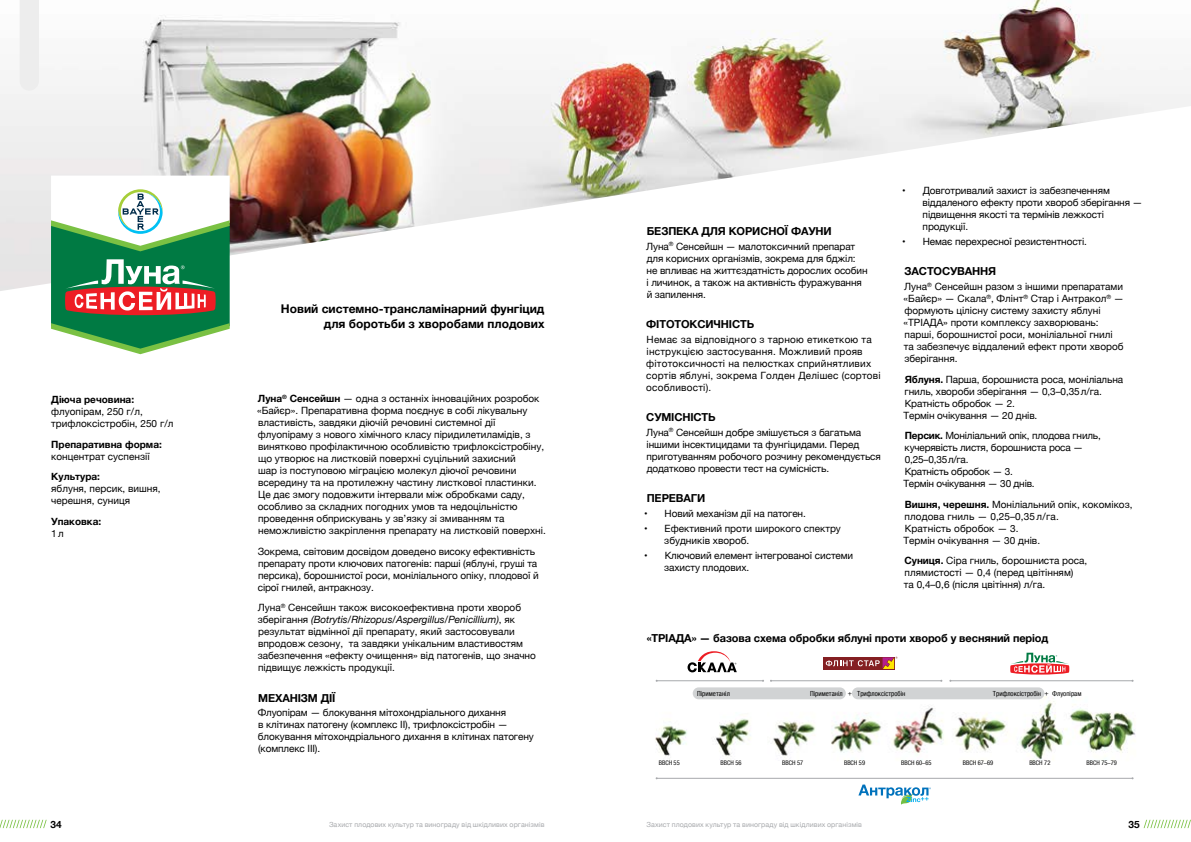
<style>
.page{position:relative;width:1191px;height:842px;background:#fff}
.page>*{position:absolute;margin:0;border:0;box-sizing:border-box;transform-origin:0 0}
.t1{font:700 12px/14.4px "Helvetica Neue";color:#000;text-align:right}
.t2{font:700 11px "Helvetica Neue";letter-spacing:-.01em;color:#000}
.t3{font:10px/12px "Helvetica Neue";color:#000}
.t4{font:10px/12px "Helvetica Neue";letter-spacing:.02em;color:#000}
.t5{font:10px/12px "Helvetica Neue";letter-spacing:-.02em;color:#000}
.t6{font:700 10px "Helvetica Neue";color:#000}
.t7{font:7px "Helvetica Neue";letter-spacing:.01em;color:#a7a9ac}
.t8{font:condensed 7px "Helvetica Neue LTCYR";color:#000}
.t9{font:condensed 6.4px "Helvetica Neue LTCYR";color:#000}
.s1{font-weight:700}
.s2{font-style:italic}
</style>
<div class="page">
<svg style="left:0;top:820px;width:47px;height:8px"></svg>
<svg style="left:1143px;top:820px;width:48px;height:8px"></svg>
<img style="left:655px;top:697px;width:481px;height:64px">
<div style="left:692px;top:687px;width:154px;height:12px;background:#d1d3d4;border-radius:6px"></div>
<div style="left:852px;top:687px;width:192px;height:12px;background:#d1d3d4;border-radius:6px"></div>
<img style="left:0;top:0;width:1191px;height:291px">
<svg style="left:51px;top:176px;width:179px;height:178px"></svg>
<svg style="left:1010px;top:653px;width:59px;height:22px"></svg>
<hr style="left:950px;top:680px;width:182px;height:1px;background:#a7a9ac">
<hr style="left:771px;top:680px;width:170px;height:1px;background:#a7a9ac">
<hr style="left:656px;top:680px;width:107px;height:1px;background:#a7a9ac">
<svg style="left:687px;top:651px;width:50px;height:21px"></svg>
<div style="left:822px;top:657px;width:72px;height:12px;background:#841f22"></div>
<svg style="left:825px;top:657px;width:72px;height:12px"></svg>
<svg style="left:858px;top:784px;width:72px;height:21px"></svg>
<hr style="left:656px;top:778px;width:476px;height:1px;background:#a7a9ac">
<div style="left:20px;top:0;width:19px;height:91px;background:#ededed"></div>
<p class="t6" style="left:51px;top:392px;width:84px">Діюча речовина:</p>
<p class="t3" style="left:51px;top:406px;width:124px">флуопірам, 250 г / л, трифлоксістробін, 250 г / л</p>
<p class="t6" style="left:51px;top:436px;width:112px">Препаративна форма:</p>
<p class="t3" style="left:51px;top:451px;width:100px">концентрат суспензії</p>
<p class="t6" style="left:51px;top:469px;width:50px">Культура:</p>
<p class="t3" style="left:51px;top:483px;width:111px">яблуня, персик, вишня, черешня, суниця</p>
<p class="t6" style="left:51px;top:513px;width:51px">Упаковка:</p>
<p class="t3" style="left:51px;top:528px;width:14px">1л</p>
<p class="t1" style="left:281px;top:302px;width:265px">Новий системно-трансламінарний фунгіцид для боротьби з хворобами плодових</p>
<p class="t3" style="left:257px;top:393px;width:290px"><span class="s1">Луна</span><sup>®</sup> <span class="s1">Сенсейшн</span> — одна з останніх інноваційних розробок «Байєр». Препаративна форма поєднує в собі лікувальну властивість, завдяки діючій речовині системної дії флуопіраму з нового хімічного класу піридилетиламідів, з винятково профілактичною особливістю трифлоксістробіну, що утворює на листковій поверхні суцільний захисний<br>шар із поступовою міграцією молекул діючої речовини всередину та на протилежну частину листкової пластинки.<br>Це дає змогу подовжити інтервали між обробками саду, особливо за складних погодних умов та недоцільністю проведення обприскувань у зв’язку зі змиванням та неможливістю закріплення препарату на листковій поверхні.</p>
<p class="t3" style="left:258px;top:546px;width:282px">Зокрема, світовим досвідом доведено високу ефективність препарату проти ключових патогенів: парші (яблуні, груші та персика), борошнистої роси, моніліального опіку, плодової й сірої гнилей, антракнозу.</p>
<p class="t3" style="left:258px;top:602px;width:280px">Луна<sup>®</sup> Сенсейшн також високоефективна проти хвороб зберігання <span class="s2">(Botrytis / Rhizopus / Aspergillus / Penicillium)</span>, як результат відмінної дії препарату, який застосовували впродовж сезону, та завдяки унікальним властивостям забезпечення «ефекту очищення» від патогенів, що значно підвищує лежкість продукції.</p>
<p class="t2" style="left:258px;top:689px;width:79px">МЕХАНІЗМ ДІЇ</p>
<p class="t3" style="left:258px;top:707px;width:278px">Флуопірам — блокування мітохондріального дихання<br>в клітинах патогену (комплекс ІІ), трифлоксістробін — блокування мітохондріального дихання в клітинах патогену (комплекс ІIІ).</p>
<p class="t2" style="left:646px;top:222px;width:186px">БЕЗПЕКА ДЛЯ КОРИСНОЇ ФАУНИ</p>
<p class="t3" style="left:646px;top:241px;width:223px">Луна<sup>®</sup> Сенсейшн — малотоксичний препарат для корисних організмів, зокрема для бджіл: не впливає на життєздатність дорослих особин і личинок, а також на активність фуражування й запилення.</p>
<p class="t2" style="left:646px;top:315px;width:109px">ФІТОТОКСИЧНІСТЬ</p>
<p class="t4" style="left:646px;top:334px;width:236px">Немає за відповідного з тарною етикеткою та інструкцією застосування. Можливий прояв фітотоксичності на пелюстках сприйнятливих сортів яблуні, зокрема Голден Делішес (сортові особливості).</p>
<p class="t2" style="left:646px;top:408px;width:71px">СУМІСНІСТЬ</p>
<p class="t3" style="left:646px;top:427px;width:236px">Луна<sup>®</sup> Сенсейшн добре змішується з багатьма іншими інсектицидами та фунгіцидами. Перед приготуванням робочого розчину рекомендується додатково провести тест на сумісність.</p>
<p class="t2" style="left:646px;top:489px;width:60px">ПЕРЕВАГИ</p>
<p class="t3" style="left:644px;top:508px;width:163px">• Новий механізм дії на патоген.</p>
<p class="t3" style="left:664px;top:523px;width:178px;text-indent:-20px">• Ефективний проти широкого спектру збудників хвороб.</p>
<p class="t3" style="left:664px;top:549px;width:190px;text-indent:-20px">• Ключовий елемент інтегрованої системи захисту плодових.</p>
<p class="t3" style="left:922px;top:185px;width:221px;text-indent:-20px">• Довготривалий захист із забезпеченням віддаленого ефекту проти хвороб зберігання — підвищення якості та термінів лежкості продукції.</p>
<p class="t3" style="left:902px;top:236px;width:186px">• Немає перехресної резистентності.</p>
<p class="t2" style="left:904px;top:263px;width:93px">ЗАСТОСУВАННЯ</p>
<p class="t3" style="left:903px;top:281px;width:222px">Луна<sup>®</sup> Сенсейшн разом з іншими препаратами «Байєр» — Скала<sup>®</sup>, Флінт<sup>®</sup> Стар і Антракол<sup>®</sup> — формують цілісну систему захисту яблуні «ТРІАДА» проти комплексу захворювань: парші, борошнистої роси, моніліальної гнилі та забезпечує віддалений ефект проти хвороб зберігання.</p>
<p class="t3" style="left:903px;top:373px;width:221px"><span class="s1">Яблуня.</span> Парша, борошниста роса, моніліальна гниль, хвороби зберігання — 0,3–0,35л / га.<br>Кратність обробок — 2.<br>Термін очікування — 20 днів.</p>
<p class="t5" style="left:903px;top:430px;width:199px"><span class="s1">Персик.</span> Моніліальний опік, плодова гниль, кучерявість листя, борошниста роса —<br>0,25–0,35л / га.<br>Кратність обробок — 3.<br>Термін очікування — 30 днів.</p>
<p class="t3" style="left:903px;top:498px;width:231px"><span class="s1">Вишня, черешня.</span> Моніліальний опік, кокомікоз, плодова гниль — 0,25–0,35 л / га.<br>Кратність обробок — 3.<br>Термін очікування — 30 днів.</p>
<p class="t3" style="left:904px;top:555px;width:185px"><span class="s1">Суниця.</span> Сіра гниль, борошниста роса, плямистості — 0,4 (перед цвітінням)<br>та 0,4–0,6 (після цвітіння) л/га.</p>
<p class="t2" style="left:646px;top:629px;width:403px">«ТРІАДА» — базова схема обробки яблуні проти хвороб у весняний період</p>
<p class="t8" style="left:697px;top:690px;width:34px">Піриметаніл</p>
<p class="t8" style="left:810px;top:690px;width:97px">Піриметаніл + Трифлоксістробін</p>
<p class="t8" style="left:993px;top:690px;width:90px">Трифлоксістробін + Флуопірам</p>
<p class="t9" style="left:658px;top:760px;width:23px">BBCH 55</p>
<p class="t9" style="left:720px;top:760px;width:23px">BBCH 56</p>
<p class="t9" style="left:782px;top:760px;width:23px">BBCH 57</p>
<p class="t9" style="left:844px;top:760px;width:23px">BBCH 59</p>
<p class="t9" style="left:901px;top:760px;width:32px">BBCH 60–65</p>
<p class="t9" style="left:963px;top:760px;width:32px">BBCH 67–69</p>
<p class="t9" style="left:1029px;top:760px;width:23px">BBCH 72</p>
<p class="t9" style="left:1086px;top:760px;width:32px">BBCH 75–79</p>
<p class="t6" style="left:51px;top:817px;width:13px">34</p>
<p class="t6" style="left:1128px;top:817px;width:13px">35</p>
<p class="t7" style="left:329px;top:820px;width:217px">Захист плодових культур та винограду від шкідливих організмів</p>
<p class="t7" style="left:646px;top:820px;width:217px">Захист плодових культур та винограду від шкідливих організмів</p>
</div>
